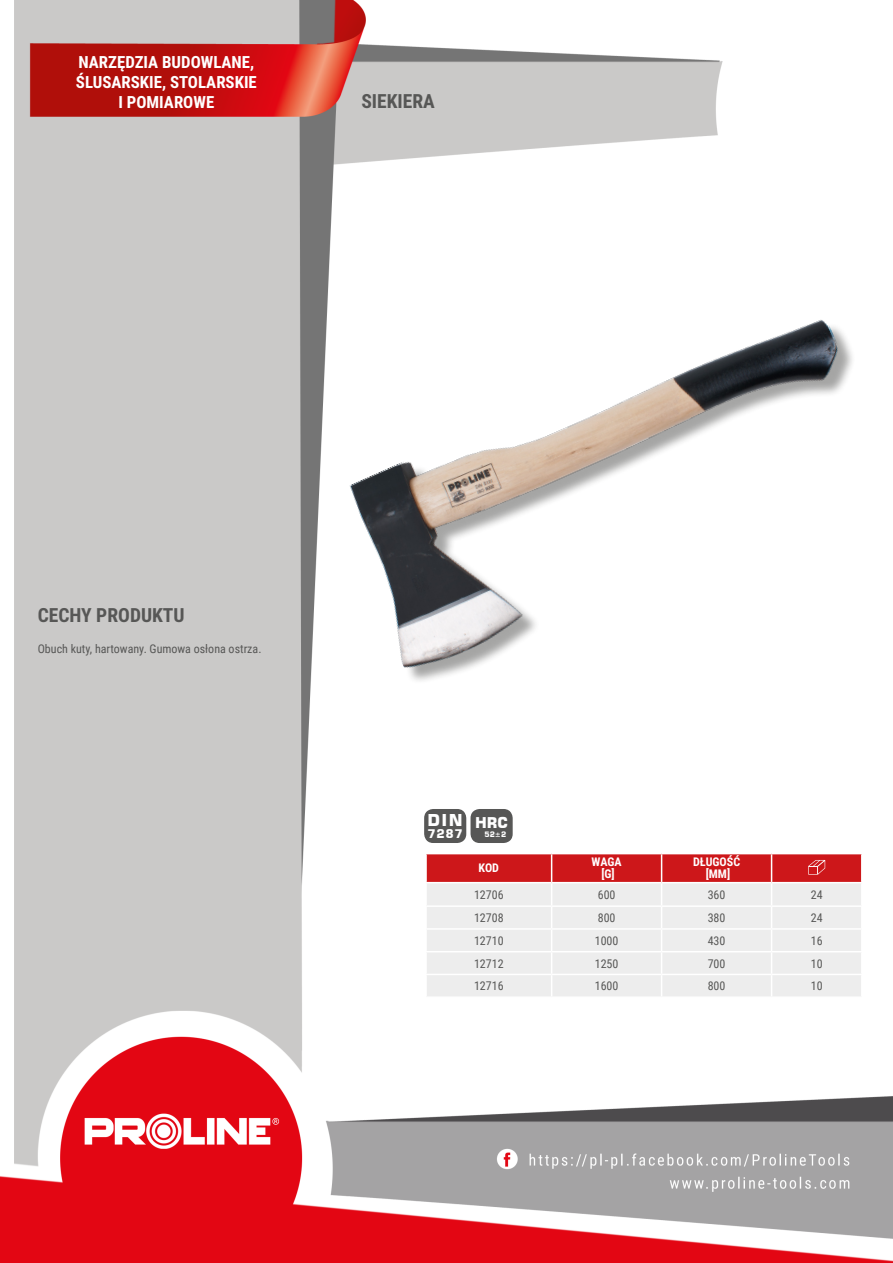
<style>
.page{position:relative;width:893px;height:1263px;background:#fff}
.page>*{position:absolute;margin:0;border:0;box-sizing:border-box;transform-origin:0 0}
.MateriaĹ__CECHY{font:700 19.5px "Roboto Condensed";color:#575756}
.Lewo_bez_dzielenia{font:700 19.5px "Roboto Condensed";color:#575756}
.NagĹ_Ăłwek{font:700 16.8px/20.1px "Roboto Condensed";color:#fff;text-align:center}
.t1{font:700 16.35px "Square 721 BT";color:#fff}
.t2{font:700 14.85px "Square 721 BT";color:#fff}
.Center{font:12px "Roboto Condensed";color:#575756}
.Opisy{font:12px "Roboto Condensed";color:#575756}
.Indeks{font:12px "Roboto Condensed";color:#575756}
.Ĺšrodek_bez_dzieleni{font:700 12px "Roboto Condensed";color:#fff}
.Ĺšrodek__wymuszenie{font:700 12px "Roboto Condensed";color:#fff}
.Tabelka_nagĹ_Ăłwek{font:700 12px "Roboto Condensed";color:#fff}
.t3{font:700 11.85px "Square 721 BT";color:#fff}
.t4{font:700 7.5px "Square 721 BT";color:#fff}
</style>
<div class="page">
<img style="left:0;top:0;width:893px;height:1263px">
<div style="left:354px;top:322px;width:502px;height:363px;background:#fff"></div>
<img style="left:327px;top:281px;width:563px;height:396px">
<hr style="left:425px;top:854px;width:2px;height:28px;background:#fff">
<hr style="left:425px;top:883px;width:2px;height:22px;background:#fff">
<hr style="left:425px;top:907px;width:2px;height:21px;background:#fff">
<hr style="left:425px;top:930px;width:2px;height:21px;background:#fff">
<hr style="left:425px;top:952px;width:2px;height:22px;background:#fff">
<hr style="left:425px;top:975px;width:2px;height:21px;background:#fff">
<hr style="left:425px;top:853px;width:127px;height:1px;background:#fff">
<hr style="left:425px;top:882px;width:127px;height:1px;background:#fff">
<hr style="left:425px;top:905px;width:127px;height:2px;background:#fff">
<hr style="left:425px;top:928px;width:127px;height:2px;background:#fff">
<hr style="left:425px;top:951px;width:127px;height:1px;background:#fff">
<hr style="left:425px;top:974px;width:127px;height:1px;background:#fff">
<hr style="left:425px;top:996px;width:127px;height:2px;background:#fff">
<hr style="left:552px;top:996px;width:110px;height:2px;background:#fff">
<hr style="left:662px;top:996px;width:110px;height:2px;background:#fff">
<hr style="left:772px;top:996px;width:90px;height:2px;background:#fff">
<svg style="left:426px;top:853px;width:436px;height:143px"></svg>
<div style="left:425px;top:810px;width:41px;height:32px;background:#575756;border-radius:8px"></div>
<div style="left:424px;top:809px;width:42px;height:34px;border:1px solid #575756;border-radius:8px"></div>
<div style="left:471px;top:810px;width:41px;height:32px;background:#575756;border-radius:8px"></div>
<div style="left:470px;top:809px;width:43px;height:34px;border:1px solid #575756;border-radius:8px"></div>
<p class="NagĹ_Ăłwek" style="left:76px;top:51px;width:182px">NARZĘDZIA BUDOWLANE,<br>ŚLUSARSKIE, STOLARSKIE<br>I POMIAROWE</p>
<p class="Lewo_bez_dzielenia" style="left:361px;top:88px;width:75px">SIEKIERA</p>
<p class="MateriaĹ__CECHY" style="left:38px;top:601px;width:148px">CECHY PRODUKTU</p>
<p class="Opisy" style="left:38px;top:640px;width:225px">Obuch kuty, hartowany. Gumowa osłona ostrza.</p>
<p class="t1" style="left:427px;top:810px;width:37px">DIN</p>
<p class="t3" style="left:427px;top:827px;width:37px">7287</p>
<p class="t2" style="left:475px;top:814px;width:34px">HRC</p>
<p class="t4" style="left:484px;top:830px;width:23px">52±2</p>
<p class="Tabelka_nagĹ_Ăłwek" style="left:479px;top:860px;width:22px">KOD</p>
<p class="Ĺšrodek_bez_dzieleni" style="left:592px;top:854px;width:31px">WAGA</p>
<p class="Ĺšrodek__wymuszenie" style="left:601px;top:866px;width:15px">[G]</p>
<p class="Ĺšrodek_bez_dzieleni" style="left:693px;top:854px;width:49px">DŁUGOŚĆ</p>
<p class="Ĺšrodek__wymuszenie" style="left:706px;top:866px;width:26px">[MM]</p>
<p class="Indeks" style="left:474px;top:886px;width:31px">12706</p>
<p class="Center" style="left:598px;top:886px;width:19px">600</p>
<p class="Center" style="left:708px;top:886px;width:19px">360</p>
<p class="Center" style="left:811px;top:886px;width:13px">24</p>
<p class="Indeks" style="left:474px;top:909px;width:31px">12708</p>
<p class="Center" style="left:598px;top:909px;width:19px">800</p>
<p class="Center" style="left:708px;top:909px;width:19px">380</p>
<p class="Center" style="left:811px;top:909px;width:13px">24</p>
<p class="Indeks" style="left:474px;top:932px;width:31px">12710</p>
<p class="Center" style="left:595px;top:932px;width:25px">1000</p>
<p class="Center" style="left:708px;top:932px;width:19px">430</p>
<p class="Center" style="left:811px;top:932px;width:13px">16</p>
<p class="Indeks" style="left:474px;top:955px;width:31px">12712</p>
<p class="Center" style="left:595px;top:955px;width:25px">1250</p>
<p class="Center" style="left:708px;top:955px;width:19px">700</p>
<p class="Center" style="left:811px;top:955px;width:13px">10</p>
<p class="Indeks" style="left:474px;top:978px;width:31px">12716</p>
<p class="Center" style="left:595px;top:978px;width:25px">1600</p>
<p class="Center" style="left:708px;top:978px;width:19px">800</p>
<p class="Center" style="left:811px;top:978px;width:13px">10</p>
</div>
